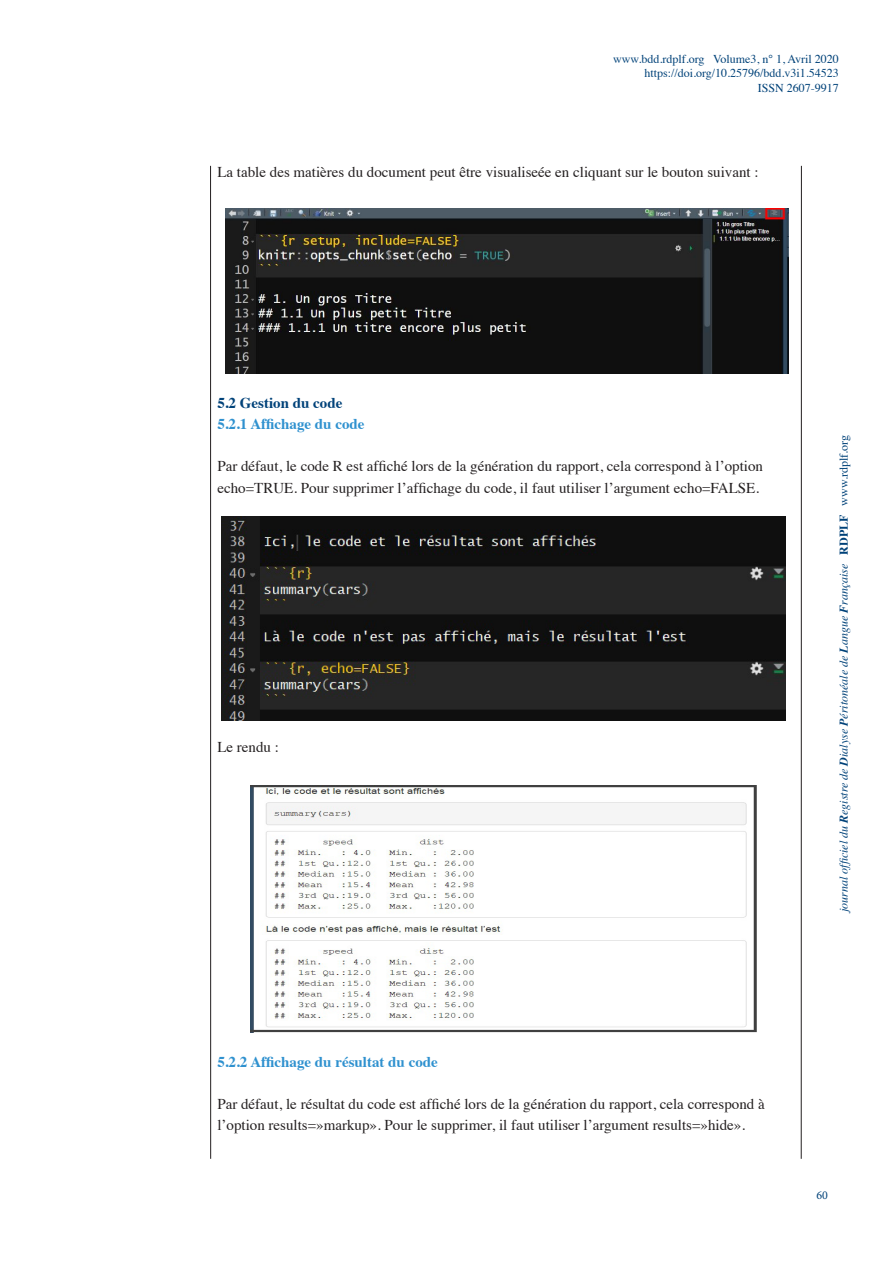
<style>
.page{position:relative;width:893px;height:1263px;background:#fff}
.page>*{position:absolute;margin:0;border:0;box-sizing:border-box;transform-origin:0 0}
.t1{font:15px/21.6px "Times";color:#231f20}
.t2{font:700 15px "Times";color:#2f91cf}
.t3{font:700 15px "Times";color:#004279}
.t4{font:12px "Times";color:#004279}
.t5{font:italic 12px "Times";color:#004279}
.t6{font:12px "Minion Pro";color:#004279}
.s1{font-weight:700}
.s2{font-weight:700;font-style:normal}
.s3{font-style:normal}
</style>
<div class="page">
<hr style="left:210px;top:166px;width:1px;height:993px;background:#231f20">
<hr style="left:801px;top:166px;width:1px;height:993px;background:#231f20">
<img style="left:226px;top:208px;width:562px;height:165px">
<img style="left:222px;top:517px;width:563px;height:204px">
<img style="left:250px;top:786px;width:507px;height:246px">
<p class="t4" style="left:613px;top:48px;width:227px">www.bdd.rdplf.org Volume3, n° 1, Avril 2020</p>
<p class="t4" style="left:644px;top:62px;width:196px">https://doi.org/10.25796/bdd.v3i1.54523</p>
<p class="t4" style="left:758px;top:77px;width:82px">ISSN 2607-9917</p>
<p class="t1" style="left:217px;top:160px;width:543px">La table des matières du document peut être visualiseée en cliquant sur le bouton suivant :</p>
<p class="t3" style="left:217px;top:389px;width:127px">5.2 Gestion du code</p>
<p class="t2" style="left:217px;top:410px;width:149px">5.2.1 Affichage du code</p>
<p class="t1" style="left:217px;top:454px;width:547px">Par défaut, le code R est affiché lors de la génération du rapport, cela correspond à l’option echo=TRUE. Pour supprimer l’affichage du code, il faut utiliser l’argument echo=FALSE.</p>
<p class="t1" style="left:217px;top:735px;width:63px">Le rendu :</p>
<p class="t5" style="left:833px;top:912px;width:478px;rotate:-90deg">journal officiel du <span class="s1">R</span>egistre de <span class="s1">D</span>ialyse <span class="s1">P</span>éritonéale de <span class="s1">L</span>angue <span class="s1">F</span>rançaise <span class="s2">RDPLF</span> <span class="s3">www.rdplf.org</span></p>
<p class="t2" style="left:217px;top:1047px;width:222px">5.2.2 Affichage du résultat du code</p>
<p class="t1" style="left:217px;top:1092px;width:549px;line-height:21px">Par défaut, le résultat du code est affiché lors de la génération du rapport, cela correspond à l’option results=»markup». Pour le supprimer, il faut utiliser l’argument results=»hide».</p>
<p class="t6" style="left:816px;top:1187px;width:13px">60</p>
</div>
